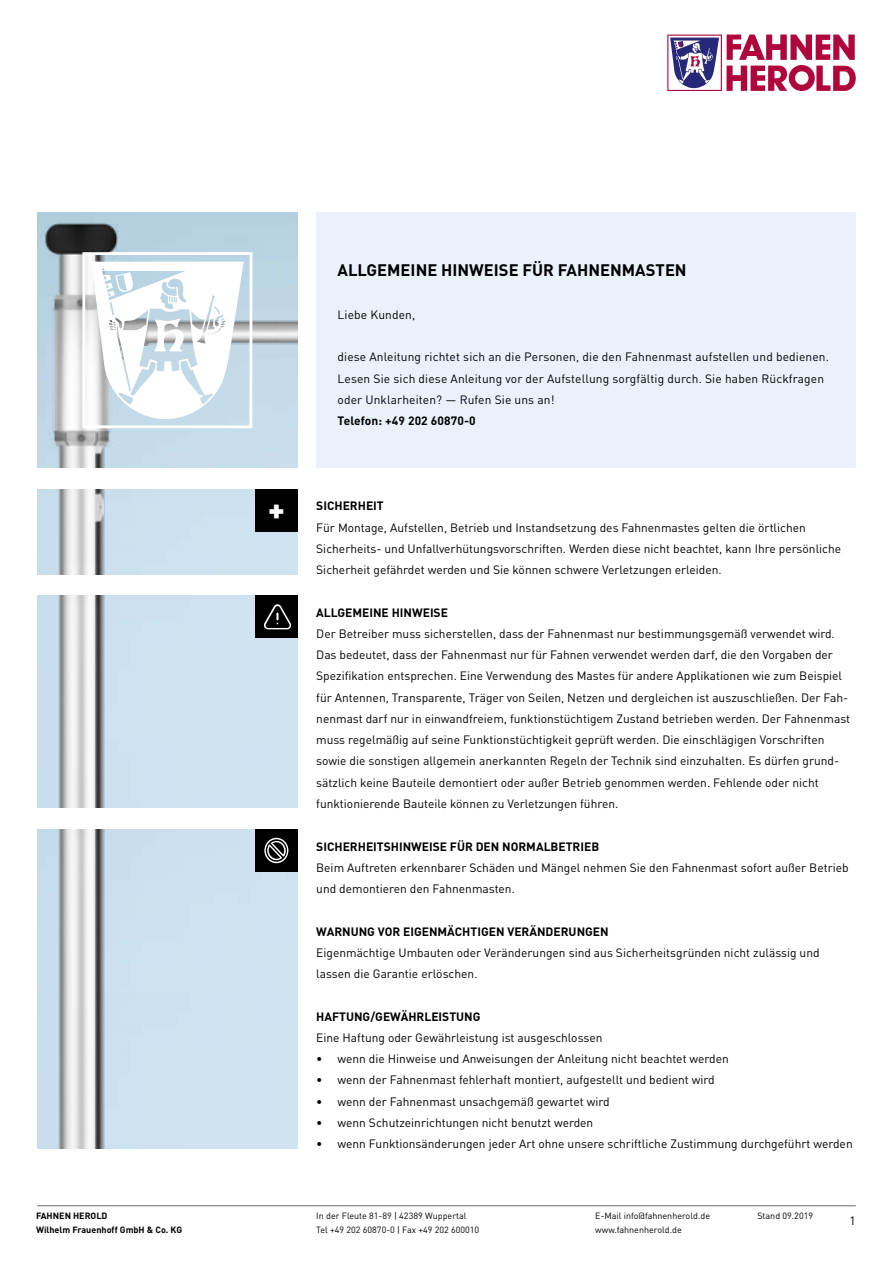
<style>
.page{position:relative;width:893px;height:1263px;background:#fff}
.page>*{position:absolute;margin:0;border:0;box-sizing:border-box;transform-origin:0 0}
.t1{font:900 30px "DIN";color:#fff}
.t2{font:700 16.5px "DIN";color:#000}
.t3{font:12px/21.3px "DIN";color:#000}
.t4{font:700 12px "DIN";color:#000}
.t5{font:9px/13.5px "DIN";color:#000}
.t6{font:700 9px/13.5px "DIN";color:#000}
</style>
<div class="page">
<hr style="left:37px;top:1205px;width:819px;height:1px;background:#696a6f">
<img style="left:37px;top:489px;width:261px;height:85px">
<div style="left:316px;top:213px;width:540px;height:255px;background:#eaf1fa"></div>
<div style="left:255px;top:489px;width:43px;height:42px;background:#000"></div>
<img style="left:37px;top:213px;width:261px;height:255px">
<svg style="left:667px;top:35px;width:189px;height:56px"></svg>
<img style="left:37px;top:595px;width:261px;height:213px">
<div style="left:255px;top:595px;width:43px;height:43px;background:#000"></div>
<svg style="left:264px;top:604px;width:27px;height:25px"></svg>
<img style="left:37px;top:829px;width:261px;height:319px">
<svg style="left:82px;top:252px;width:170px;height:176px"></svg>
<h1 class="t1" style="left:268px;top:489px;width:18px">+</h1>
<h2 class="t2" style="left:338px;top:260px;width:351px">ALLGEMEINE HINWEISE FÜR FAHNENMASTEN</h2>
<p class="t3" style="left:338px;top:304px;width:79px">Liebe Kunden,</p>
<p class="t3" style="left:338px;top:346px;width:493px">diese Anleitung richtet sich an die Personen, die den Fahnenmast aufstellen und bedienen.<br>Lesen Sie sich diese Anleitung vor der Aufstellung sorgfältig durch. Sie haben Rückfragen oder Unklarheiten? — Rufen Sie uns an!</p>
<p class="t4" style="left:338px;top:413px;width:140px">Telefon: +49 202 60870-0</p>
<p class="t4" style="left:316px;top:498px;width:69px">SICHERHEIT</p>
<p class="t3" style="left:316px;top:516px;width:526px">Für Montage, Aufstellen, Betrieb und Instandsetzung des Fahnenmastes gelten die örtlichen<br>Sicherheits- und Unfallverhütungsvorschriften. Werden diese nicht beachtet, kann Ihre persönliche<br>Sicherheit gefährdet werden und Sie können schwere Verletzungen erleiden.</p>
<p class="t4" style="left:316px;top:604px;width:133px">ALLGEMEINE HINWEISE</p>
<p class="t3" style="left:316px;top:623px;width:535px">Der Betreiber muss sicherstellen, dass der Fahnenmast nur bestimmungsgemäß verwendet wird.<br>Das bedeutet, dass der Fahnenmast nur für Fahnen verwendet werden darf, die den Vorgaben der Spezifikation entsprechen. Eine Verwendung des Mastes für andere Applikationen wie zum Beispiel für Antennen, Transparente, Träger von Seilen, Netzen und dergleichen ist auszuschließen. Der Fah&shy;nenmast darf nur in einwandfreiem, funktionstüchtigem Zustand betrieben werden. Der Fahnenmast muss regelmäßig auf seine Funktionstüchtigkeit geprüft werden. Die einschlägigen Vorschriften sowie die sonstigen allgemein anerkannten Regeln der Technik sind einzuhalten. Es dürfen grund&shy;sätzlich keine Bauteile demontiert oder außer Betrieb genommen werden. Fehlende oder nicht funktionierende Bauteile können zu Verletzungen führen.</p>
<p class="t4" style="left:316px;top:838px;width:284px">SICHERHEITSHINWEISE FÜR DEN NORMALBETRIEB</p>
<p class="t3" style="left:316px;top:856px;width:534px">Beim Auftreten erkennbarer Schäden und Mängel nehmen Sie den Fahnenmast sofort außer Betrieb und demontieren den Fahnenmasten.</p>
<p class="t4" style="left:316px;top:923px;width:294px">WARNUNG VOR EIGENMÄCHTIGEN VERÄNDERUNGEN</p>
<p class="t3" style="left:316px;top:942px;width:505px">Eigenmächtige Umbauten oder Veränderungen sind aus Sicherheitsgründen nicht zulässig und lassen die Garantie erlöschen.</p>
<p class="t4" style="left:316px;top:1008px;width:166px">HAFTUNG/GEWÄHRLEISTUNG</p>
<p class="t3" style="left:316px;top:1027px;width:288px">Eine Haftung oder Gewährleistung ist ausgeschlossen</p>
<p class="t3" style="left:316px;top:1048px;width:414px">• wenn die Hinweise und Anweisungen der Anleitung nicht beachtet werden</p>
<p class="t3" style="left:316px;top:1069px;width:400px">• wenn der Fahnenmast fehlerhaft montiert, aufgestellt und bedient wird</p>
<p class="t3" style="left:316px;top:1090px;width:295px">• wenn der Fahnenmast unsachgemäß gewartet wird</p>
<p class="t3" style="left:316px;top:1112px;width:279px">• wenn Schutzeinrichtungen nicht benutzt werden</p>
<p class="t3" style="left:316px;top:1133px;width:538px">• wenn Funktionsänderungen jeder Art ohne unsere schriftliche Zustimmung durchgeführt werden</p>
<p class="t6" style="left:36px;top:1209px;width:148px">FAHNEN HEROLD<br>Wilhelm Frauenhoff GmbH &amp; Co. KG</p>
<p class="t5" style="left:316px;top:1209px;width:165px">In der Fleute 81-89 | 42389 Wuppertal<br>Tel +49 202 60870-0 | Fax +49 202 600010</p>
<p class="t5" style="left:595px;top:1209px;width:116px">E-Mail info@fahnenherold.de</p>
<p class="t5" style="left:757px;top:1209px;width:57px">Stand 09.2019</p>
<p class="t5" style="left:595px;top:1222px;width:88px">www.fahnenherold.de</p>
<p class="t3" style="left:849px;top:1209px;width:8px">1</p>
</div>
